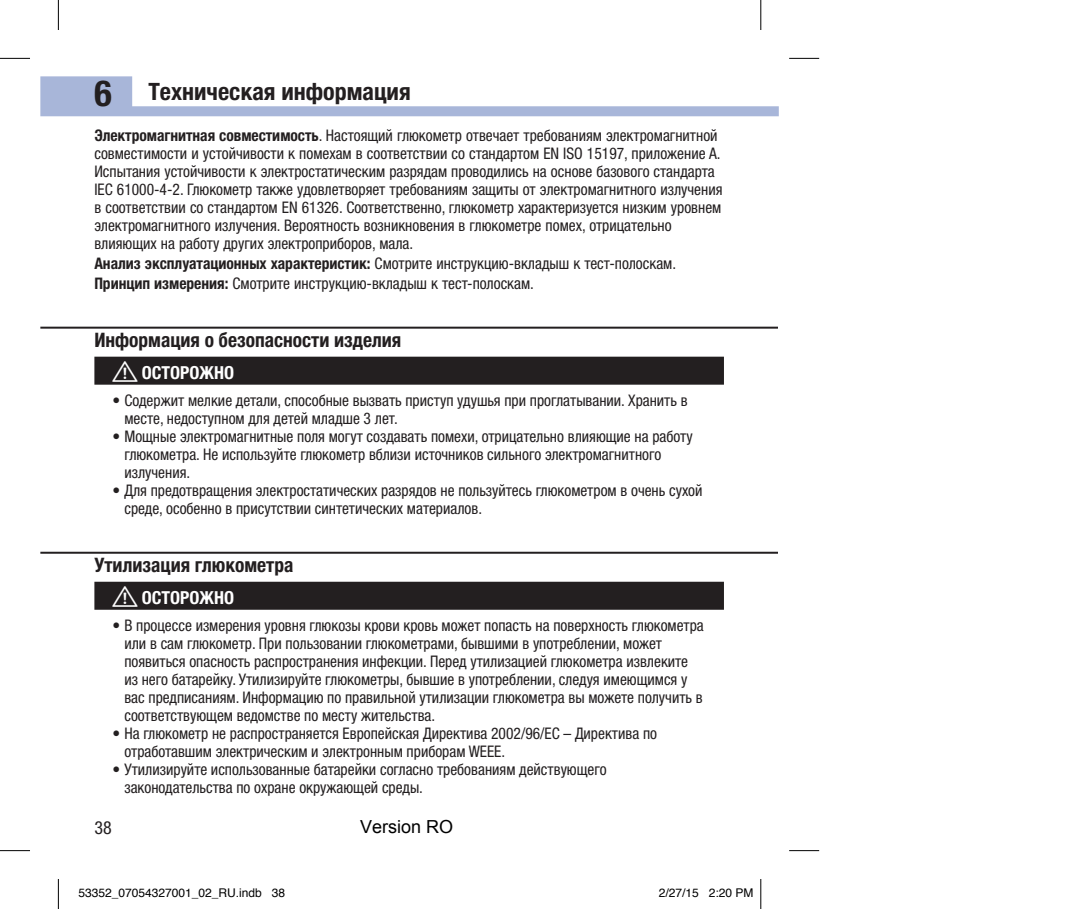
<style>
.page{position:relative;width:1085px;height:909px;background:#fff}
.page>*{position:absolute;margin:0;border:0;box-sizing:border-box;transform-origin:0 0}
.t1{font:700 condensed 24px "Helvetica Neue LTW1 G";color:#231f20}
.t2{font:700 condensed 20px "Helvetica Neue LTW1 G";color:#231f20}
.t3{font:700 condensed 18px "Helvetica Neue LTW1 G";color:#fff}
.t4{font:18px "Arial";color:#000}
.t5{font:condensed 18px "Helvetica Neue LTW1 G";color:#231f20}
.t6{font:condensed 16px/18px "Helvetica Neue LTW1 G";color:#231f20}
.t7{font:12px "Helvetica";color:#000}
.s1{font-size:36px}
.s2{font-weight:700}
.s3{font-family:"Labeling Font V";font-weight:400;font-stretch:normal;font-size:20px}
</style>
<div class="page">
<svg style="left:40px;top:76px;width:738px;height:40px"></svg>
<hr style="left:40px;top:327px;width:738px;height:2px;background:#231f20">
<div style="left:94px;top:357px;width:630px;height:28px;background:#231f20"></div>
<hr style="left:40px;top:552px;width:738px;height:2px;background:#231f20">
<div style="left:94px;top:582px;width:630px;height:28px;background:#231f20"></div>
<hr style="left:0;top:58px;width:30px;height:1px;background:#000">
<hr style="left:789px;top:58px;width:30px;height:1px;background:#000">
<hr style="left:0;top:850px;width:30px;height:1px;background:#000">
<hr style="left:789px;top:850px;width:30px;height:1px;background:#000">
<hr style="left:58px;top:0;width:1px;height:30px;background:#000">
<hr style="left:58px;top:879px;width:1px;height:30px;background:#000">
<hr style="left:760px;top:0;width:1px;height:30px;background:#000">
<hr style="left:760px;top:879px;width:1px;height:30px;background:#000">
<h1 class="t1" style="left:94px;top:77px;width:318px"><span class="s1">6</span> Техническая информация</h1>
<p class="t6" style="left:94px;top:126px;width:629px"><span class="s2">Электромагнитная совместимость</span>. Настоящий глюкометр отвечает требованиям электромагнитной совместимости и устойчивости к помехам в соответствии со стандартом EN ISO 15197, приложение A.<br>Испытания устойчивости к электростатическим разрядам проводились на основе базового стандарта IEC 61000-4-2. Глюкометр также удовлетворяет требованиям защиты от электромагнитного излучения в соответствии со стандартом EN 61326. Соответственно, глюкометр характеризуется низким уровнем электромагнитного излучения. Вероятность возникновения в глюкометре помех, отрицательно влияющих на работу других электроприборов, мала.</p>
<p class="t6" style="left:94px;top:253px;width:583px;line-height:19.8px"><span class="s2">Анализ эксплуатационных характеристик:</span> Смотрите инструкцию-вкладыш к тест-полоскам.<br><span class="s2">Принцип измерения:</span> Смотрите инструкцию-вкладыш к тест-полоскам.</p>
<p class="t2" style="left:94px;top:327px;width:308px">Информация о безопасности изделия</p>
<p class="t3" style="left:112px;top:361px;width:123px"><span class="s3">w</span> ОСТОРОЖНО</p>
<p class="t6" style="left:124px;top:391px;width:564px;text-indent:-12px">• Содержит мелкие детали, способные вызвать приступ удушья при проглатывании. Хранить в месте, недоступном для детей младше 3 лет.</p>
<p class="t6" style="left:124px;top:427px;width:569px;text-indent:-12px">• Мощные электромагнитные поля могут создавать помехи, отрицательно влияющие на работу глюкометра. Не используйте глюкометр вблизи источников сильного электромагнитного излучения.</p>
<p class="t6" style="left:124px;top:481px;width:579px;text-indent:-12px">• Для предотвращения электростатических разрядов не пользуйтесь глюкометром в очень сухой среде, особенно в присутствии синтетических материалов.</p>
<p class="t2" style="left:94px;top:552px;width:200px">Утилизация глюкометра</p>
<p class="t3" style="left:112px;top:586px;width:123px"><span class="s3">w</span> ОСТОРОЖНО</p>
<p class="t6" style="left:124px;top:616px;width:581px;text-indent:-12px">• В процессе измерения уровня глюкозы крови кровь может попасть на поверхность глюкометра или в сам глюкометр. При пользовании глюкометрами, бывшими в употреблении, может появиться опасность распространения инфекции. Перед утилизацией глюкометра извлеките из него батарейку. Утилизируйте глюкометры, бывшие в употреблении, следуя имеющимся у вас предписаниям. Информацию по правильной утилизации глюкометра вы можете получить в соответствующем ведомстве по месту жительства.</p>
<p class="t6" style="left:124px;top:724px;width:534px;text-indent:-12px">• На глюкометр не распространяется Европейская Директива 2002/96/ЕС – Директива по отработавшим электрическим и электронным приборам WEEE.</p>
<p class="t6" style="left:124px;top:760px;width:483px;text-indent:-12px">• Утилизируйте использованные батарейки согласно требованиям действующего законодательства по охране окружающей среды.</p>
<p class="t5" style="left:94px;top:817px;width:19px">38</p>
<p class="t4" style="left:360px;top:815px;width:95px">Version RO</p>
<p class="t7" style="left:78px;top:883px;width:208px">53352_07054327001_02_RU.indb 38</p>
<p class="t7" style="left:658px;top:883px;width:96px">2/27/15 2:20 PM</p>
</div>
